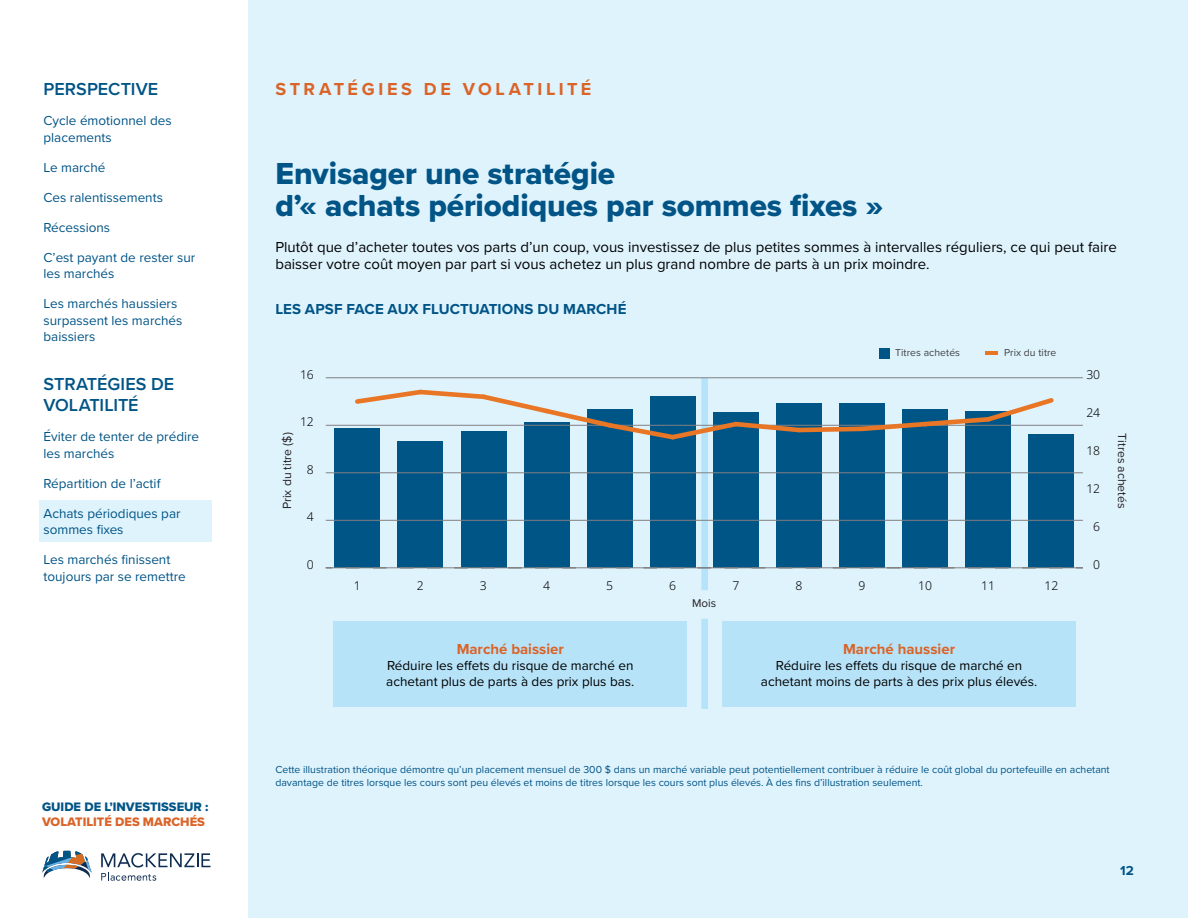
<style>
.page{position:relative;width:1188px;height:918px;background:#dff3fd}
.page>*{position:absolute;margin:0;border:0;box-sizing:border-box;transform-origin:0 0}
.t1{font:31.5px/31.5px "Proxima Nova Extrabld";letter-spacing:-.005em;color:#005486}
.t2{font:600 18px/21.6px "Proxima Nova";color:#005486}
.t3{font:700 18px "Proxima Nova";letter-spacing:.2em;color:#da6327}
.body_copy{font:15px/16.5px "Proxima Nova";color:#000}
.H5_Chart_Titles{font:700 15px "Proxima Nova";letter-spacing:.01em;color:#005486}
.t4{font:700 15px "Proxima Nova";color:#da6327}
.t5{font:13.5px/16.5px "Proxima Nova";color:#005486}
.t6{font:13.5px/16.2px "Proxima Nova";color:#000}
.t7{font:700 13.5px "Proxima Nova";color:#005486}
.t8{font:12.75px "Proxima Nova Extrabld";color:#005486}
.t9{font:12.75px "Proxima Nova Extrabld";color:#da6327}
.t10{font:300 12.15px "Noto Sans";color:#000}
.t11{font:12.15px "Proxima Nova";color:#231f20}
.t12{font:11.7px "Proxima Nova";color:#231f20}
.Source{font:10.5px/12.6px "Proxima Nova";color:#005486}
.t13{font:10.35px "Proxima Nova";letter-spacing:.005em;color:#414142}
</style>
<div class="page">
<div style="left:0;top:0;width:248px;height:918px;background:#fff"></div>
<svg style="left:42px;top:851px;width:50px;height:27px"></svg>
<svg style="left:101px;top:853px;width:109px;height:28px"></svg>
<div style="left:39px;top:501px;width:172px;height:41px;background:#dff3fd"></div>
<div style="left:701px;top:378px;width:7px;height:212px;background:#b5e4fa"></div>
<div style="left:701px;top:619px;width:7px;height:89px;background:#b5e4fa"></div>
<hr style="left:986px;top:351px;width:12px;height:4px;background:#e87624">
<div style="left:335px;top:428px;width:45px;height:140px;background:#005587"></div>
<div style="left:398px;top:441px;width:45px;height:127px;background:#005587"></div>
<div style="left:461px;top:432px;width:45px;height:136px;background:#005587"></div>
<div style="left:524px;top:422px;width:45px;height:146px;background:#005587"></div>
<div style="left:587px;top:409px;width:45px;height:159px;background:#005587"></div>
<div style="left:650px;top:397px;width:46px;height:171px;background:#005587"></div>
<div style="left:713px;top:413px;width:46px;height:155px;background:#005587"></div>
<div style="left:776px;top:403px;width:46px;height:165px;background:#005587"></div>
<div style="left:839px;top:403px;width:46px;height:165px;background:#005587"></div>
<div style="left:902px;top:409px;width:46px;height:159px;background:#005587"></div>
<div style="left:966px;top:411px;width:45px;height:157px;background:#005587"></div>
<div style="left:1029px;top:435px;width:45px;height:133px;background:#005587"></div>
<hr style="left:326px;top:568px;width:757px;height:1px;background:#818082">
<hr style="left:326px;top:520px;width:757px;height:1px;background:#818082">
<hr style="left:326px;top:473px;width:757px;height:1px;background:#818082">
<hr style="left:326px;top:425px;width:757px;height:1px;background:#818082">
<hr style="left:326px;top:378px;width:757px;height:1px;background:#818082">
<svg style="left:352px;top:387px;width:705px;height:56px"></svg>
<div style="left:879px;top:348px;width:11px;height:10px;background:#005587"></div>
<div style="left:334px;top:622px;width:353px;height:85px;background:#b7e3f9"></div>
<div style="left:723px;top:622px;width:353px;height:85px;background:#b7e3f9"></div>
<h2 class="t2" style="left:44px;top:78px;width:116px">PERSPECTIVE</h2>
<p class="t5" style="left:44px;top:112px;width:130px">Cycle émotionnel des placements</p>
<p class="t5" style="left:44px;top:158px;width:63px">Le marché</p>
<p class="t5" style="left:44px;top:188px;width:121px">Ces ralentissements</p>
<p class="t5" style="left:44px;top:218px;width:68px">Récessions</p>
<p class="t5" style="left:44px;top:248px;width:153px">C’est payant de rester sur les marchés</p>
<p class="t5" style="left:44px;top:295px;width:140px">Les marchés haussiers surpassent les marchés baissiers</p>
<h2 class="t2" style="left:44px;top:373px;width:132px">STRATÉGIES DE<br>VOLATILITÉ</h2>
<p class="t5" style="left:44px;top:428px;width:157px">Éviter de tenter de prédire les marchés</p>
<p class="t5" style="left:44px;top:475px;width:118px">Répartition de l’actif</p>
<p class="t5" style="left:44px;top:505px;width:139px">Achats périodiques par sommes fixes</p>
<p class="t5" style="left:44px;top:551px;width:144px">Les marchés finissent toujours par se remettre</p>
<p class="t8" style="left:42px;top:797px;width:168px">GUIDE DE L’INVESTISSEUR :</p>
<p class="t9" style="left:42px;top:813px;width:164px">VOLATILITÉ DES MARCHÉS</p>
<h3 class="t3" style="left:275px;top:76px;width:318px">STRATÉGIES DE VOLATILITÉ</h3>
<h4 class="t1" style="left:275px;top:157px;width:610px">Envisager une stratégie<br>d’« achats périodiques par sommes fixes »</h4>
<p class="body_copy" style="left:275px;top:239px;width:843px">Plutôt que d’acheter toutes vos parts d’un coup, vous investissez de plus petites sommes à intervalles réguliers, ce qui peut faire baisser votre coût moyen par part si vous achetez un plus grand nombre de parts à un prix moindre.</p>
<p class="H5_Chart_Titles" style="left:275px;top:298px;width:353px">LES APSF FACE AUX FLUCTUATIONS DU MARCHÉ</p>
<p class="t13" style="left:895px;top:345px;width:66px">Titres achetés</p>
<p class="t13" style="left:1004px;top:345px;width:54px">Prix du titre</p>
<p class="t10" style="left:300px;top:366px;width:15px">16</p>
<p class="t10" style="left:300px;top:413px;width:15px">12</p>
<p class="t10" style="left:1086px;top:367px;width:15px">30</p>
<p class="t10" style="left:1086px;top:405px;width:15px">24</p>
<p class="t11" style="left:278px;top:509px;width:79px;rotate:-90deg">Prix du titre ($)</p>
<p class="t11" style="left:1131px;top:433px;width:77px;rotate:90deg">Titres achetés</p>
<p class="t10" style="left:1086px;top:443px;width:15px">18</p>
<p class="t10" style="left:307px;top:461px;width:8px">8</p>
<p class="t10" style="left:1086px;top:481px;width:15px">12</p>
<p class="t10" style="left:307px;top:508px;width:8px">4</p>
<p class="t10" style="left:307px;top:556px;width:8px">0</p>
<p class="t10" style="left:354px;top:578px;width:8px">1</p>
<p class="t10" style="left:417px;top:578px;width:8px">2</p>
<p class="t10" style="left:480px;top:578px;width:8px">3</p>
<p class="t10" style="left:543px;top:578px;width:8px">4</p>
<p class="t10" style="left:606px;top:578px;width:8px">5</p>
<p class="t10" style="left:669px;top:578px;width:8px">6</p>
<p class="t10" style="left:732px;top:578px;width:8px">7</p>
<p class="t10" style="left:795px;top:578px;width:8px">8</p>
<p class="t10" style="left:859px;top:578px;width:8px">9</p>
<p class="t10" style="left:918px;top:578px;width:15px">10</p>
<p class="t10" style="left:981px;top:578px;width:15px">11</p>
<p class="t10" style="left:1044px;top:578px;width:15px">12</p>
<p class="t4" style="left:457px;top:638px;width:109px">Marché baissier</p>
<p class="t6" style="left:386px;top:657px;width:249px">Réduire les effets du risque de marché en achetant plus de parts à des prix plus bas.</p>
<p class="t12" style="left:692px;top:595px;width:26px">Mois</p>
<p class="t4" style="left:843px;top:638px;width:114px">Marché haussier</p>
<p class="t6" style="left:761px;top:657px;width:278px;text-align:center">Réduire les effets du risque de marché en achetant moins de parts à des prix plus élevés.</p>
<p class="t10" style="left:1093px;top:519px;width:8px">6</p>
<p class="t10" style="left:1093px;top:557px;width:8px">0</p>
<p class="Source" style="left:275px;top:763px;width:836px">Cette illustration théorique démontre qu’un placement mensuel de 300 $ dans un marché variable peut potentiellement contribuer à réduire le coût global du portefeuille en achetant davantage de titres lorsque les cours sont peu élevés et moins de titres lorsque les cours sont plus élevés. À des fins d’illustration seulement.</p>
<p class="t7" style="left:1120px;top:860px;width:15px">12</p>
</div>
